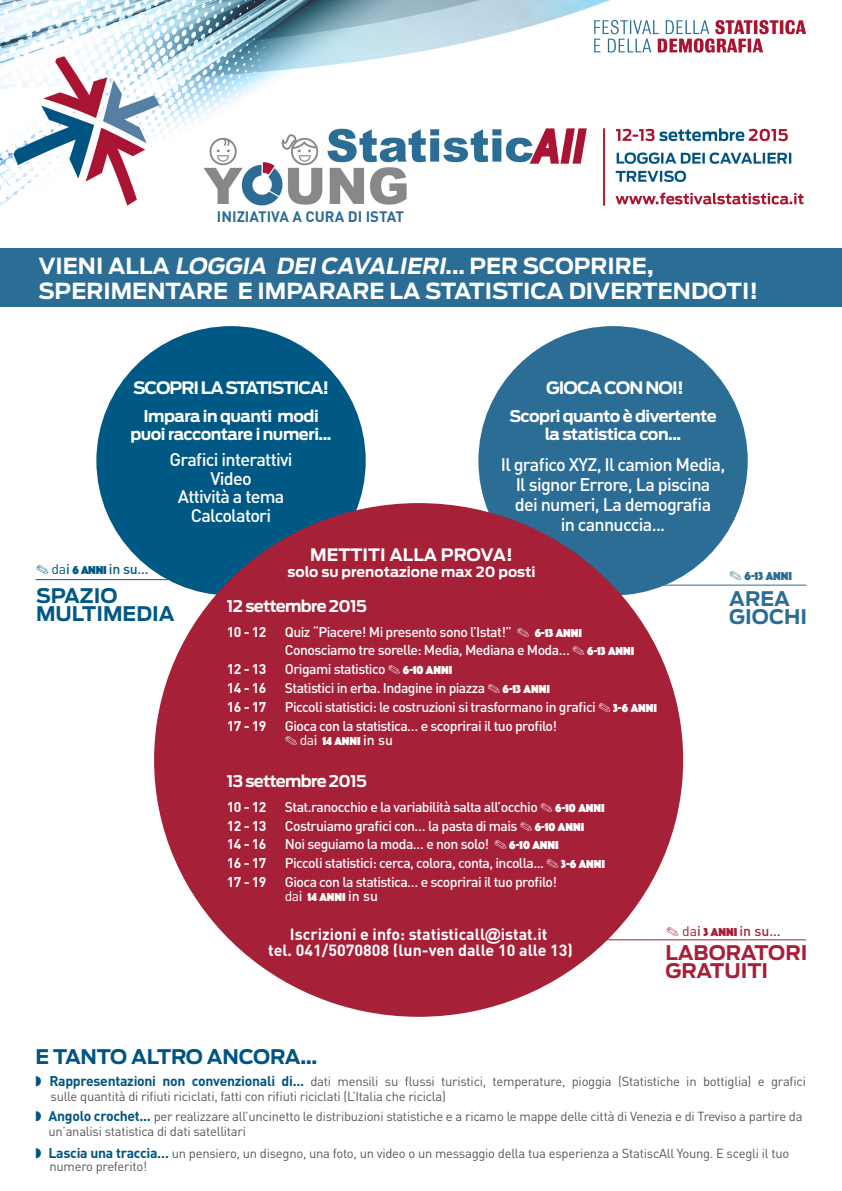
<style>
.page{position:relative;width:842px;height:1191px;background:#fff}
.page>*{position:absolute;margin:0;border:0;box-sizing:border-box;transform-origin:0 0}
.t1{font:700 22px "Ford Antenna";color:#fff}
.t2{font:700 20px "Ford Antenna";letter-spacing:-.01em;color:#005482}
.t3{font:700 20px "Ford Antenna";color:#a62038}
.t4{font:700 20px "Ford Antenna";color:#005984}
.t5{font:700 20px "Ford Antenna";color:#2c6d95}
.t6{font:500 18px/20px "DIN";letter-spacing:-.04em;color:#fff;text-align:center}
.t7{font:700 17px "Ford Antenna";letter-spacing:-.055em;color:#fff}
.t8{font:700 17px "Ford Antenna";color:#fff}
.t9{font:700 16px/18px "Ford Antenna";letter-spacing:-.035em;color:#fff;text-align:center}
.t10{font:700 16px "DIN";color:#fff}
.t11{font:700 15px "DIN";color:#2d6c95}
.t12{font:500 14px "DIN";letter-spacing:-.04em;color:#fff}
.t13{font:700 14px "DIN";letter-spacing:-.04em;color:#fff}
.t14{font:700 14px "Ford Antenna";color:#fff}
.t15{font:500 14px "DIN";color:#005984}
.t16{font:500 14px "DIN";color:#a62038}
.t17{font:13px/15px "DIN";letter-spacing:-.02em;color:#57585a}
.t18{font:12px "Phosphate Solid";color:#fff}
.t19{font:12px "Phosphate Solid";color:#2c6d95}
.s1{font-style:italic}
.s2{font-weight:400}
.s3{font-family:"Phosphate Solid";font-weight:400;font-size:12px}
.s4{font-family:"DIN";font-size:14px}
.s5{font-family:"DIN";font-weight:500;font-size:14px}
.s6{font-family:"Arial"}
.s7{font-weight:700;font-size:14px;color:#025581}
</style>
<div class="page">
<div style="left:0;top:249px;width:842px;height:58px;background:#2c6d95"></div>
<img style="left:0;top:0;width:806px;height:206px">
<hr style="left:35px;top:579px;width:133px;height:1px;background:#005984">
<hr style="left:652px;top:584px;width:154px;height:1px;background:#2c6d95">
<div style="left:478px;top:326px;width:270px;height:269px;background:#2c6d95;border-radius:50%"></div>
<div style="left:96px;top:326px;width:270px;height:269px;background:#005984;border-radius:50%"></div>
<hr style="left:544px;top:939px;width:262px;height:1px;background:#a62038">
<div style="left:154px;top:503px;width:529px;height:513px;background:#a62038;border-radius:50%"></div>
<p class="t11" style="left:217px;top:207px;width:189px">INIZIATIVA A CURA DI ISTAT</p>
<p class="t1" style="left:38px;top:246px;width:617px">VIENI ALLA <span class="s1">LOGGIA DEICAVALIERI</span>... PER SCOPRIRE,</p>
<p class="t1" style="left:38px;top:271px;width:721px">SPERIMENTARE E IMPARARE LA STATISTICA DIVERTENDOTI!</p>
<p class="t7" style="left:133px;top:373px;width:197px">SCOPRI LA STATISTICA!</p>
<p class="t7" style="left:546px;top:373px;width:139px">GIOCA CON NOI!</p>
<p class="t9" style="left:130px;top:405px;width:203px">Impara in quanti modi puoi raccontare i numeri...</p>
<p class="t6" style="left:169px;top:449px;width:125px">Grafici interattivi</p>
<p class="t6" style="left:210px;top:467px;width:43px">Video</p>
<p class="t6" style="left:178px;top:486px;width:108px">Attività a tema</p>
<p class="t6" style="left:191px;top:505px;width:82px">Calcolatori</p>
<p class="t9" style="left:509px;top:405px;width:209px">Scopri quanto è divertente la statistica con...</p>
<p class="t6" style="left:501px;top:454px;width:226px">Il grafico XYZ, Il camion Media,</p>
<p class="t6" style="left:515px;top:474px;width:198px">Il signor Errore, La piscina dei numeri, La demografia in cannuccia...</p>
<p class="t15" style="left:52px;top:559px;width:99px"><span class="s2">da</span>i <span class="s3">6 ANNI</span> in su…</p>
<p class="t8" style="left:310px;top:539px;width:204px">METTITI ALLA PROVA!</p>
<p class="t14" style="left:287px;top:559px;width:250px">solo su prenotazione max 20 posti</p>
<p class="t19" style="left:745px;top:567px;width:49px">6-13 ANNI</p>
<p class="t4" style="left:36px;top:577px;width:83px">SPAZIO</p>
<p class="t4" style="left:36px;top:595px;width:140px">MULTIMEDIA</p>
<p class="t9" style="left:227px;top:595px;width:142px">12 settembre 2015</p>
<p class="t13" style="left:227px;top:622px;width:41px">10 - 12</p>
<p class="t12" style="left:285px;top:622px;width:228px">Quiz “Piacere! Mi presento sono l’Istat!”</p>
<p class="t18" style="left:535px;top:624px;width:49px">6-13 ANNI</p>
<p class="t12" style="left:285px;top:641px;width:351px">Conosciamo tre sorelle: Media, Mediana e Moda… <span class="s3">6-13 ANNI</span></p>
<p class="t13" style="left:227px;top:660px;width:41px">12 - 13</p>
<p class="t12" style="left:285px;top:660px;width:169px">Origami statistico <span class="s3">6-10 ANNI</span></p>
<p class="t13" style="left:227px;top:679px;width:41px">14 - 16</p>
<p class="t12" style="left:285px;top:679px;width:266px">Statistici in erba. Indagine in piazza <span class="s3">6-13 ANNI</span></p>
<p class="t13" style="left:227px;top:697px;width:41px">16 - 17</p>
<p class="t12" style="left:285px;top:697px;width:374px">Piccoli statistici: le costruzioni si trasformano in grafici <span class="s3">3-6 ANNI</span></p>
<p class="t13" style="left:227px;top:716px;width:41px">17 - 19</p>
<p class="t12" style="left:285px;top:716px;width:274px">Gioca con la statistica… e scoprirai il tuo profilo!</p>
<p class="t18" style="left:300px;top:732px;width:95px"><span class="s4">da</span><span class="s5">i</span> 14 ANNI <span class="s5">in su</span></p>
<p class="t9" style="left:227px;top:770px;width:142px">13 settembre 2015</p>
<p class="t13" style="left:227px;top:797px;width:41px">10 - 12</p>
<p class="t12" style="left:285px;top:797px;width:321px">Stat.ranocchio e la variabilità salta all’occhio <span class="s3">6-10 ANNI</span></p>
<p class="t13" style="left:227px;top:816px;width:41px">12 - 13</p>
<p class="t12" style="left:285px;top:816px;width:301px">Costruiamo grafici con… la pasta di mais <span class="s3">6-10 ANNI</span></p>
<p class="t13" style="left:227px;top:835px;width:41px">14 - 16</p>
<p class="t12" style="left:285px;top:835px;width:206px">Noi seguiamo la moda… e non solo!</p>
<p class="t18" style="left:509px;top:836px;width:51px">6-10 ANNI</p>
<p class="t13" style="left:227px;top:854px;width:41px">16 - 17</p>
<p class="t12" style="left:285px;top:854px;width:322px">Piccoli statistici: cerca, colora, conta, incolla... <span class="s3">3-6 ANNI</span></p>
<p class="t13" style="left:227px;top:872px;width:41px">17 - 19</p>
<p class="t12" style="left:285px;top:872px;width:274px">Gioca con la statistica… e scoprirai il tuo profilo!</p>
<p class="t18" style="left:285px;top:888px;width:95px"><span class="s4">da</span><span class="s5">i</span> 14 ANNI <span class="s5">in su</span></p>
<p class="t5" style="left:729px;top:580px;width:62px">AREA</p>
<p class="t5" style="left:729px;top:598px;width:79px">GIOCHI</p>
<p class="t10" style="left:290px;top:923px;width:259px">Iscrizioni e info: statisticall<span class="s6">@</span>istat.it</p>
<p class="t10" style="left:268px;top:939px;width:306px">tel. 041/5070808 (lun-ven dalle 10 alle 13)</p>
<p class="t16" style="left:682px;top:921px;width:100px"><span class="s2">da</span>i <span class="s3">3 ANNI</span> in su…</p>
<p class="t3" style="left:665px;top:934px;width:143px">LABORATORI</p>
<p class="t3" style="left:665px;top:952px;width:104px">GRATUITI</p>
<p class="t2" style="left:35px;top:1038px;width:283px">E TANTO ALTRO ANCORA…</p>
<p class="t17" style="left:49px;top:1073px;width:758px"><span class="s7">Rappresentazioni non convenzionali di...</span> dati mensili su flussi turistici, temperature, pioggia (Statistiche in bottiglia) e grafici sulle quantità di rifiuti riciclati, fatti con rifiuti riciclati (L’Italia che ricicla)</p>
<p class="t17" style="left:48px;top:1108px;width:756px"><span class="s7">Angolo crochet...</span> per realizzare all’uncinetto le distribuzioni statistiche e a ricamo le mappe delle città di Venezia e di Treviso a partire da un’analisi statistica di dati satellitari</p>
<p class="t17" style="left:49px;top:1146px;width:742px;line-height:13px"><span class="s7">Lascia una traccia…</span> un pensiero, un disegno, una foto, un video o un messaggio della tua esperienza a StatiscAll Young. E scegli il tuo numero preferito!</p>
</div>
